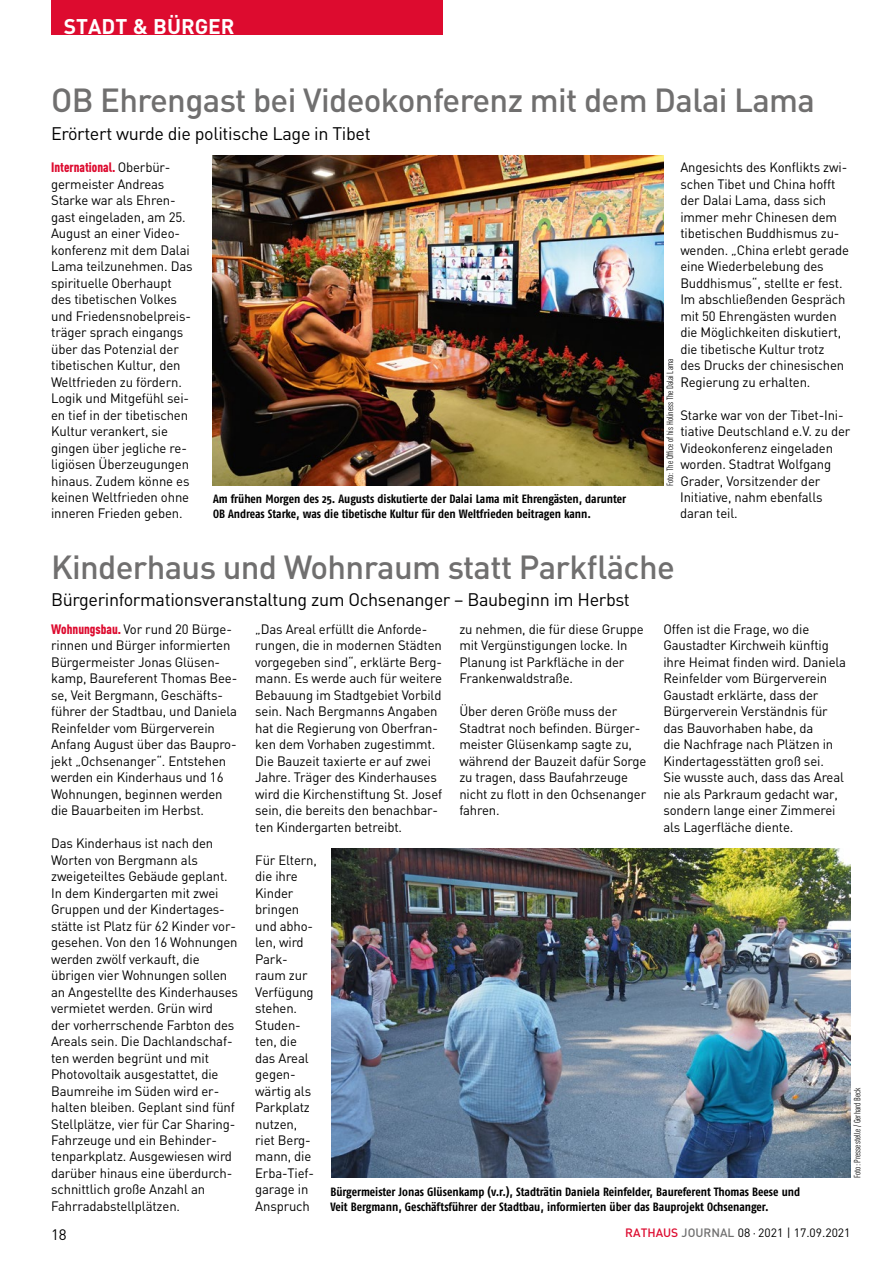
<style>
.page{position:relative;width:893px;height:1263px;background:#fff}
.page>*{position:absolute;margin:0;border:0;box-sizing:border-box;transform-origin:0 0}
.t1{font:500 33px "DIN";letter-spacing:-.02em;color:#706f6f}
.t2{font:700 21px "DIN";color:#fff}
.t3{font:18px "DIN";letter-spacing:-.02em;color:#000}
.t4{font:15px "DIN";color:#000}
.t5{font:13.5px/16.5px "DIN";letter-spacing:-.01em;color:#000}
.t6{font:700 12px/15px "Fago Co";color:#000}
.t7{font:12px "DIN";color:#000}
.t8{font:9px "DIN Cond";color:#000}
.s1{font-family:"DIN Cond";font-weight:900;color:#dd0b2f}
.s2{font-weight:500;color:#dd0b2f}
.s3{font-weight:500;color:#706f6f}
</style>
<div class="page">
<div style="left:51px;top:0;width:391px;height:34px;background:#dd0b2f"></div>
<img style="left:331px;top:848px;width:519px;height:330px">
<img style="left:213px;top:156px;width:450px;height:329px">
<h2 class="t2" style="left:64px;top:12px;width:172px">STADT &amp; BÜRGER</h2>
<h3 class="t1" style="left:51px;top:79px;width:765px">OB Ehrengast bei Videokonferenz mit dem Dalai Lama</h3>
<p class="t3" style="left:51px;top:122px;width:321px">Erörtert wurde die politische Lage in Tibet</p>
<p class="t5" style="left:51px;top:159px;width:143px"><span class="s1">International.</span> Oberbür&shy;germeister Andreas<br>Starke war als Ehren&shy;gast eingeladen, am 25.<br>August an einer Video&shy;konferenz mit dem Dalai<br>Lama teilzunehmen. Das spirituelle Oberhaupt des tibetischen Volkes und Friedensnobelpreis&shy;träger sprach eingangs über das Potenzial der tibetischen Kultur, den<br>Weltfrieden zu fördern.<br>Logik und Mitgefühl sei&shy;en tief in der tibetischen<br>Kultur verankert, sie gingen über jegliche re&shy;ligiösen Überzeugungen hinaus. Zudem könne es keinen Weltfrieden ohne inneren Frieden geben.</p>
<p class="t5" style="left:680px;top:159px;width:170px">Angesichts des Konflikts zwi&shy;schen Tibet und China hofft der Dalai Lama, dass sich immer mehr Chinesen dem tibetischen Buddhismus zu&shy;wenden. „China erlebt gerade eine Wiederbelebung des<br>Buddhismus“, stellte er fest.<br>Im abschließenden Gespräch mit 50 Ehrengästen wurden die Möglichkeiten diskutiert, die tibetische Kultur trotz<br>des Drucks der chinesischen<br>Regierung zu erhalten.</p>
<p class="t8" style="left:665px;top:486px;width:129px;rotate:-90deg">Foto: The Office of his Holiness The Dalai Lama</p>
<p class="t5" style="left:680px;top:406px;width:172px">Starke war von der Tibet-Ini&shy;tiative Deutschland e.V. zu der<br>Videokonferenz eingeladen worden. Stadtrat Wolfgang<br>Grader, Vorsitzender der<br>Initiative, nahm ebenfalls daran teil.</p>
<p class="t6" style="left:213px;top:492px;width:415px">Am frühen Morgen des 25. Augusts diskutierte der Dalai Lama mit Ehrengästen, darunter<br>OB Andreas Starke, was die tibetische Kultur für den Weltfrieden beitragen kann.</p>
<h3 class="t1" style="left:51px;top:546px;width:625px">Kinderhaus und Wohnraum statt Parkfläche</h3>
<p class="t3" style="left:51px;top:588px;width:580px">Bürgerinformationsveranstaltung zum Ochsenanger – Baubeginn im Herbst</p>
<p class="t5" style="left:51px;top:620px;width:188px"><span class="s1">Wohnungsbau.</span> Vor rund 20 Bürge&shy;rinnen und Bürger informierten<br>Bürgermeister Jonas Glüsen&shy;kamp, Baureferent Thomas Bee&shy;se, Veit Bergmann, Geschäfts&shy;führer der Stadtbau, und Daniela<br>Reinfelder vom Bürgerverein<br>Anfang August über das Baupro&shy;jekt „Ochsenanger“. Entstehen werden ein Kinderhaus und 16<br>Wohnungen, beginnen werden die Bauarbeiten im Herbst.</p>
<p class="t5" style="left:51px;top:835px;width:188px">Das Kinderhaus ist nach den<br>Worten von Bergmann als zweigeteiltes Gebäude geplant.<br>In dem Kindergarten mit zwei<br>Gruppen und der Kindertages&shy;stätte ist Platz für 62 Kinder vor&shy;gesehen. Von den 16 Wohnungen werden zwölf verkauft, die übrigen vier Wohnungen sollen an Angestellte des Kinderhauses vermietet werden. Grün wird<br>der vorherrschende Farbton des<br>Areals sein. Die Dachlandschaf&shy;ten werden begrünt und mit<br>Photovoltaik ausgestattet, die<br>Baumreihe im Süden wird er&shy;halten bleiben. Geplant sind fünf<br>Stellplätze, vier für Car Sharing-<br>Fahrzeuge und ein Behinder&shy;tenparkplatz. Ausgewiesen wird darüber hinaus eine überdurch&shy;schnittlich große Anzahl an<br>Fahrradabstellplätzen.</p>
<p class="t5" style="left:459px;top:620px;width:186px">zu nehmen, die für diese Gruppe mit Vergünstigungen locke. In<br>Planung ist Parkfläche in der<br>Frankenwaldstraße.</p>
<p class="t5" style="left:459px;top:703px;width:189px">Über deren Größe muss der<br>Stadtrat noch befinden. Bürger&shy;meister Glüsenkamp sagte zu, während der Bauzeit dafür Sorge zu tragen, dass Baufahrzeuge nicht zu flott in den Ochsenanger fahren.</p>
<p class="t5" style="left:663px;top:620px;width:184px">Offen ist die Frage, wo die<br>Gaustadter Kirchweih künftig ihre Heimat finden wird. Daniela<br>Reinfelder vom Bürgerverein<br>Gaustadt erklärte, dass der<br>Bürgerverein Verständnis für das Bauvorhaben habe, da<br>die Nachfrage nach Plätzen in<br>Kindertagesstätten groß sei.<br>Sie wusste auch, dass das Areal nie als Parkraum gedacht war, sondern lange einer Zimmerei als Lagerfläche diente.</p>
<p class="t5" style="left:255px;top:620px;width:189px">„Das Areal erfüllt die Anforde&shy;rungen, die in modernen Städten vorgegeben sind“, erklärte Berg&shy;mann. Es werde auch für weitere<br>Bebauung im Stadtgebiet Vorbild sein. Nach Bergmanns Angaben hat die Regierung von Oberfran&shy;ken dem Vorhaben zugestimmt.<br>Die Bauzeit taxierte er auf zwei<br>Jahre. Träger des Kinderhauses wird die Kirchenstiftung St. Josef sein, die bereits den benachbar&shy;ten Kindergarten betreibt.</p>
<p class="t5" style="left:255px;top:851px;width:63px">Für Eltern, die ihre<br>Kinder bringen und abho&shy;len, wird<br>Park&shy;raum zur<br>Verfügung stehen.<br>Studen&shy;ten, die das Areal gegen&shy;wärtig als<br>Parkplatz nutzen, riet Berg&shy;mann, die<br>Erba-Tief&shy;garage in<br>Anspruch</p>
<p class="t6" style="left:330px;top:1184px;width:471px">Bürgermeister Jonas Glüsenkamp (v.r.), Stadträtin Daniela Reinfelder, Baureferent Thomas Beese und<br>Veit Bergmann, Geschäftsführer der Stadtbau, informierten über das Bauprojekt Ochsenanger.</p>
<p class="t8" style="left:852px;top:1178px;width:92px;rotate:-90deg">Foto: Pressestelle / Gerhard Beck</p>
<p class="t4" style="left:51px;top:1225px;width:17px">18</p>
<p class="t7" style="left:625px;top:1225px;width:227px"><span class="s2">RATHAUS</span> <span class="s3">JOURNAL</span> 08 · 2021 | 17.09.2021</p>
</div>
